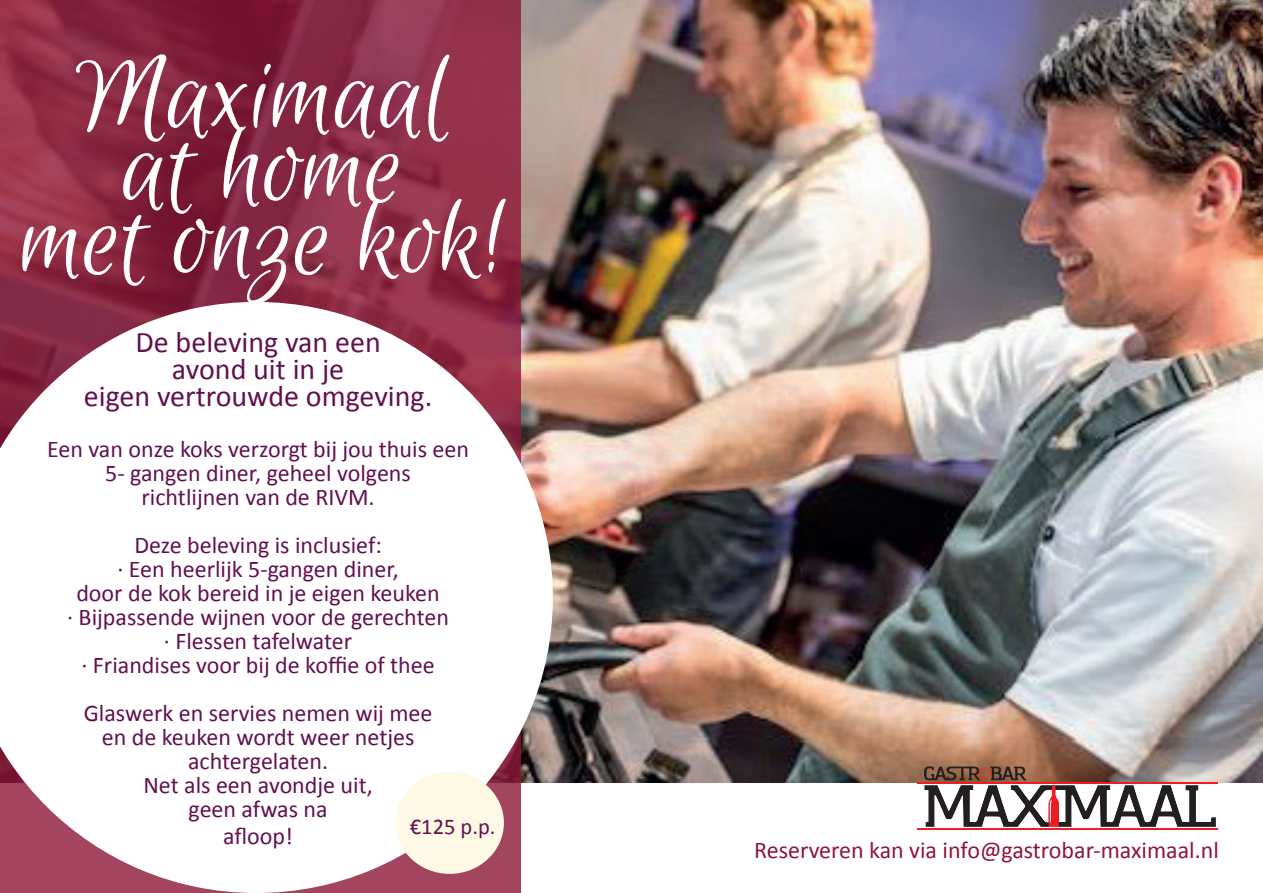
<style>
.page{position:relative;width:1263px;height:893px;background:#fff}
.page>*{position:absolute;margin:0;border:0;box-sizing:border-box;transform-origin:0 0}
.t1{font:118.5px "Euphoria Script";color:#fff}
.t2{font:30px/27px "Calibri";color:#62114f;text-align:center}
.t3{font:24px/24px "Calibri";color:#62114f;text-align:center}
.t4{font:24px "Calibri";color:#8e1739}
.t5{font:22.5px "Calibri";color:#62114f}
</style>
<div class="page">
<img style="left:521px;top:0;width:742px;height:782px">
<hr style="left:917px;top:782px;width:301px;height:1px;background:#ed1d23">
<img style="left:917px;top:828px;width:301px;height:2px">
<svg style="left:924px;top:766px;width:292px;height:61px"></svg>
<svg style="left:0;top:0;width:521px;height:302px;background:#8a2a44"></svg>
<svg style="left:0;top:302px;width:553px;height:591px"></svg>
<div style="left:395px;top:772px;width:109px;height:102px;background:#fef9e5;border-radius:50%"></div>
<h1 class="t1" style="left:76px;top:32px;width:376px">Maximaal</h1>
<h1 class="t1" style="left:123px;top:104px;width:282px">at home</h1>
<h1 class="t1" style="left:21px;top:176px;width:485px">met onze kok!</h1>
<p class="t2" style="left:84px;top:329px;width:350px">De beleving van een<br>avond uit in je<br>eigen vertrouwde omgeving.</p>
<p class="t3" style="left:47px;top:437px;width:423px">Een van onze koks verzorgt bij jou thuis een<br>5- gangen diner, geheel volgens<br>richtlijnen van de RIVM.</p>
<p class="t3" style="left:67px;top:533px;width:383px">Deze beleving is inclusief:<br>· Een heerlijk 5-gangen diner,<br>door de kok bereid in je eigen keuken<br>· Bijpassende wijnen voor de gerechten · Flessen tafelwater<br>· Friandises voor bij de koffie of thee</p>
<p class="t3" style="left:84px;top:701px;width:350px">Glaswerk en servies nemen wij mee en de keuken wordt weer netjes achtergelaten.<br>Net als een avondje uit,<br>geen afwas na</p>
<p class="t3" style="left:223px;top:824px;width:71px">afloop!</p>
<p class="t5" style="left:410px;top:812px;width:87px">€125 p.p.</p>
<p class="t4" style="left:754px;top:835px;width:466px">Reserveren kan via info@gastrobar-maximaal.nl</p>
</div>
